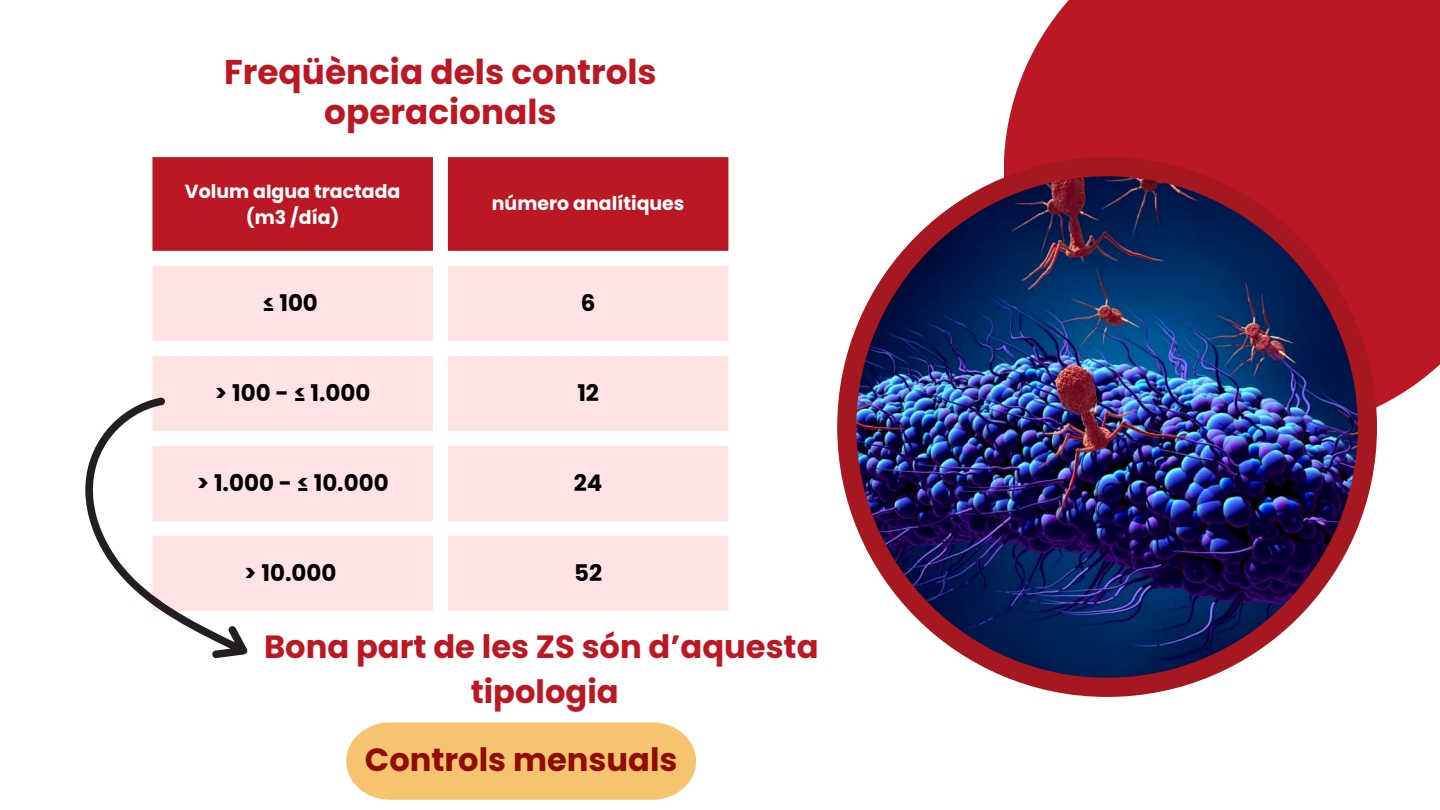
<style>
.page{position:relative;width:1440px;height:810px;background:#fff}
.page>*{position:absolute;margin:0;border:0;box-sizing:border-box;transform-origin:0 0}
.t1{font:700 34.3px/40.5px "Poppins";color:#bc1823;text-align:center}
.t2{font:700 32.2px "Poppins";color:#bc1823}
.t3{font:700 32.2px "Poppins";color:#910c00}
.t4{font:700 22.9px "Poppins";color:#000}
.t5{font:700 18.9px/26.2px "Poppins";color:#fff;text-align:center}
</style>
<div class="page">
<div style="left:1004px;top:0;width:436px;height:411px;background:#bc1823"></div>
<div style="left:837px;top:157px;width:540px;height:540px;background:#a71720;border-radius:50%"></div>
<img style="left:856px;top:176px;width:502px;height:502px;border-radius:50%">
<div style="left:152px;top:157px;width:576px;height:94px;background:#bc1823"></div>
<svg style="left:152px;top:266px;width:576px;height:345px;fill:#ffe3e3"></svg>
<svg style="left:85px;top:397px;width:163px;height:261px"></svg>
<svg style="left:346px;top:722px;width:350px;height:78px;background:#f6c679"></svg>
<p class="t1" style="left:224px;top:51px;width:434px">Freqüència dels controls operacionals</p>
<p class="t5" style="left:185px;top:178px;width:217px">Volum aIgua tractada (m3 /día)</p>
<p class="t5" style="left:492px;top:191px;width:194px">número analítiques</p>
<p class="t4" style="left:263px;top:287px;width:57px">≤ 100</p>
<p class="t4" style="left:581px;top:287px;width:16px">6</p>
<p class="t4" style="left:215px;top:377px;width:157px">&gt; 100 - ≤ 1.000</p>
<p class="t4" style="left:577px;top:377px;width:23px">12</p>
<p class="t4" style="left:197px;top:467px;width:193px">&gt; 1.000 - ≤ 10.000</p>
<p class="t4" style="left:574px;top:467px;width:30px">24</p>
<p class="t4" style="left:244px;top:557px;width:94px">&gt; 10.000</p>
<p class="t4" style="left:574px;top:557px;width:30px">52</p>
<p class="t2" style="left:264px;top:624px;width:556px">Bona part de les ZS són d’aquesta</p>
<p class="t2" style="left:471px;top:669px;width:149px">tipologia</p>
<p class="t3" style="left:365px;top:737px;width:314px">Controls mensuals</p>
</div>
